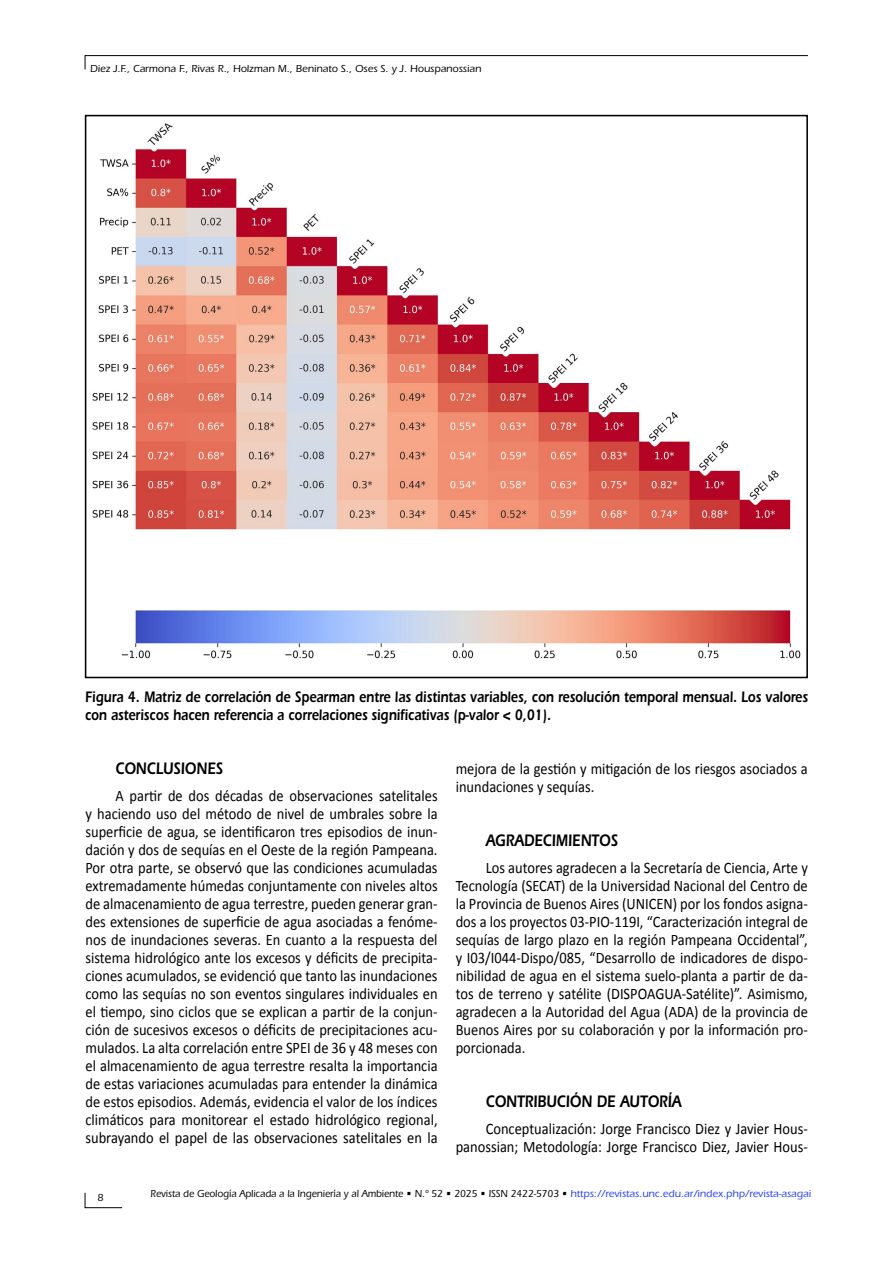
<style>
.page{position:relative;width:893px;height:1263px;background:#fff}
.page>*{position:absolute;margin:0;border:0;box-sizing:border-box;transform-origin:0 0}
.t1{font:600 17.25px "ITC Eras Std";color:#000;scale:.8 1}
.t2{font:16.05px/18px "Calibri";color:#000;text-align:justify;scale:.9 1}
.t3{font:600 15.75px/18px "ITC Eras Std";color:#000;scale:.8 1}
.t4{font:500 10.5px "ITC Eras Std";color:#000;scale:.93 1}
.t5{font:500 10.5px "ITC Eras Std";color:#000}
.s1{color:#2540ff}
</style>
<div class="page">
<svg style="left:85px;top:55px;width:723px;height:15px"></svg>
<svg style="left:85px;top:1192px;width:38px;height:16px"></svg>
<img style="left:92px;top:123px;width:709px;height:536px">
<p class="t5" style="left:90px;top:63px;width:393px">Diez J.F., Carmona F., Rivas R., Holzman M., Beninato S., Oses S. y J. Houspanossian</p>
<p class="t3" style="left:85px;top:688px;width:905px">Figura 4. Matriz de correlación de Spearman entre las distintas variables, con resolución temporal mensual. Los valores con asteriscos hacen referencia a correlaciones significativas (p-valor &lt; 0,01).</p>
<p class="t1" style="left:115px;top:758px;width:136px">CONCLUSIONES</p>
<p class="t2" style="left:85px;top:787px;width:393px;text-indent:30px">A partir de dos décadas de observaciones satelitales y haciendo uso del método de nivel de umbrales sobre la superficie de agua, se identificaron tres episodios de inun&shy;dación y dos de sequías en el Oeste de la región Pampeana.<br>Por otra parte, se observó que las condiciones acumuladas extremadamente húmedas conjuntamente con niveles altos de almacenamiento de agua terrestre, pueden generar gran&shy;des extensiones de superficie de agua asociadas a fenóme&shy;nos de inundaciones severas. En cuanto a la respuesta del sistema hidrológico ante los excesos y déficits de precipita&shy;ciones acumulados, se evidenció que tanto las inundaciones como las sequías no son eventos singulares individuales en el tiempo, sino ciclos que se explican a partir de la conjun&shy;ción de sucesivos excesos o déficits de precipitaciones acu&shy;mulados. La alta correlación entre SPEI de 36 y 48 meses con el almacenamiento de agua terrestre resalta la importancia de estas variaciones acumuladas para entender la dinámica de estos episodios. Además, evidencia el valor de los índices climáticos para monitorear el estado hidrológico regional, subrayando el papel de las observaciones satelitales en la</p>
<p class="t2" style="left:456px;top:760px;width:393px">mejora de la gestión y mitigación de los riesgos asociados a inundaciones y sequías.</p>
<p class="t1" style="left:486px;top:830px;width:167px">AGRADECIMIENTOS</p>
<p class="t2" style="left:456px;top:859px;width:393px;text-indent:30px">Los autores agradecen a la Secretaría de Ciencia, Arte y Tecnología (SECAT) de la Universidad Nacional del Centro de la Provincia de Buenos Aires (UNICEN) por los fondos asigna&shy;dos a los proyectos 03-PIO-119I, “Caracterización integral de sequías de largo plazo en la región Pampeana Occidental”, y I03/I044-Dispo/085, “Desarrollo de indicadores de dispo&shy;nibilidad de agua en el sistema suelo-planta a partir de da&shy;tos de terreno y satélite (DISPOAGUA-Satélite)”. Asimismo, agradecen a la Autoridad del Agua (ADA) de la provincia de Buenos Aires por su colaboración y por la información pro&shy;porcionada.</p>
<p class="t1" style="left:486px;top:1091px;width:246px">CONTRIBUCIÓN DE AUTORÍA</p>
<p class="t2" style="left:456px;top:1120px;width:393px;text-align:right">Conceptualización: Jorge Francisco Diez y Javier Hous&shy;panossian; Metodología: Jorge Francisco Diez, Javier Hous-</p>
<p class="t5" style="left:97px;top:1191px;width:8px">8</p>
<p class="t4" style="left:151px;top:1188px;width:712px">Revista de Geología Aplicada a la Ingeniería y al Ambiente • N.º 52 • 2025 • ISSN 2422-5703 • <span class="s1">https://revistas.unc.edu.ar/index.php/revista-asagai</span></p>
</div>
